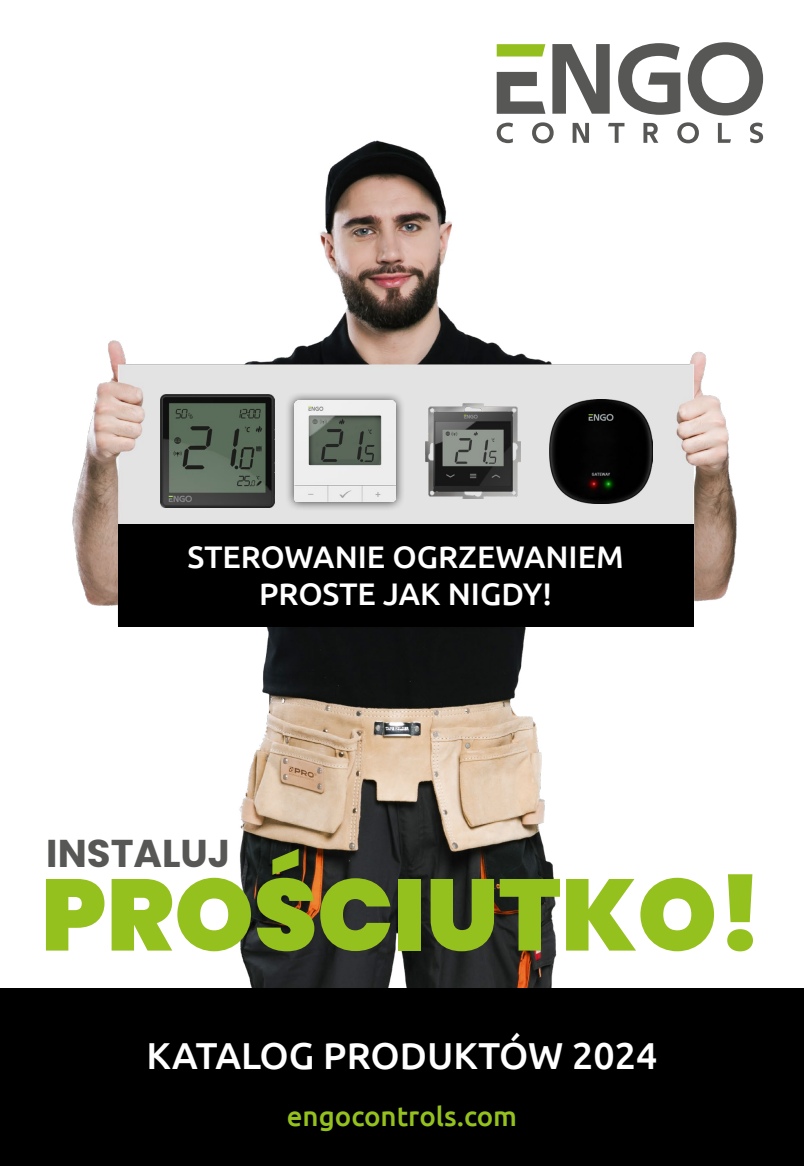
<style>
.page{position:relative;width:804px;height:1166px;background:#fff}
.page>*{position:absolute;margin:0;border:0;box-sizing:border-box;transform-origin:0 0}
.t1{font:900 101.15px "Poppins";color:#95c11f}
.t2{font:700 38.68px "Poppins";color:#575756}
.t3{font:500 37.45px "Ubuntu";color:#fff}
.t4{font:500 31.15px/37.4px "Ubuntu";color:#fff;text-align:center}
.t5{font:500 27.65px "Ubuntu";color:#95c11f}
</style>
<div class="page">
<img style="left:72px;top:44px;width:692px;height:944px">
<div style="left:0;top:988px;width:804px;height:178px;background:#000"></div>
<svg style="left:496px;top:44px;width:49px;height:13px"></svg>
<svg style="left:552px;top:44px;width:57px;height:70px"></svg>
<svg style="left:618px;top:43px;width:62px;height:72px"></svg>
<svg style="left:687px;top:42px;width:76px;height:73px"></svg>
<svg style="left:496px;top:123px;width:17px;height:20px"></svg>
<svg style="left:532px;top:122px;width:21px;height:21px"></svg>
<svg style="left:572px;top:123px;width:17px;height:20px"></svg>
<svg style="left:608px;top:123px;width:16px;height:20px"></svg>
<svg style="left:643px;top:123px;width:15px;height:20px"></svg>
<svg style="left:677px;top:122px;width:22px;height:21px"></svg>
<svg style="left:718px;top:123px;width:13px;height:20px"></svg>
<svg style="left:750px;top:123px;width:13px;height:20px"></svg>
<svg style="left:496px;top:72px;width:49px;height:42px"></svg>
<img style="left:161px;top:395px;width:113px;height:113px">
<img style="left:549px;top:399px;width:104px;height:104px">
<div style="left:285px;top:391px;width:120px;height:120px;background:#000;opacity:.75"></div>
<img style="left:295px;top:401px;width:101px;height:101px">
<img style="left:425px;top:404px;width:95px;height:95px">
<div style="left:118px;top:524px;width:575px;height:102px;background:#000"></div>
<p class="t4" style="left:187px;top:537px;width:437px">STEROWANIE OGRZEWANIEM<br>PROSTE JAK NIGDY!</p>
<p class="t2" style="left:46px;top:831px;width:186px">INSTALUJ</p>
<h1 class="t1" style="left:41px;top:856px;width:723px">PROŚCIUTKO!</h1>
<p class="t3" style="left:147px;top:1032px;width:512px">KATALOG PRODUKTÓW 2024</p>
<p class="t5" style="left:287px;top:1098px;width:232px">engocontrols.com</p>
</div>
